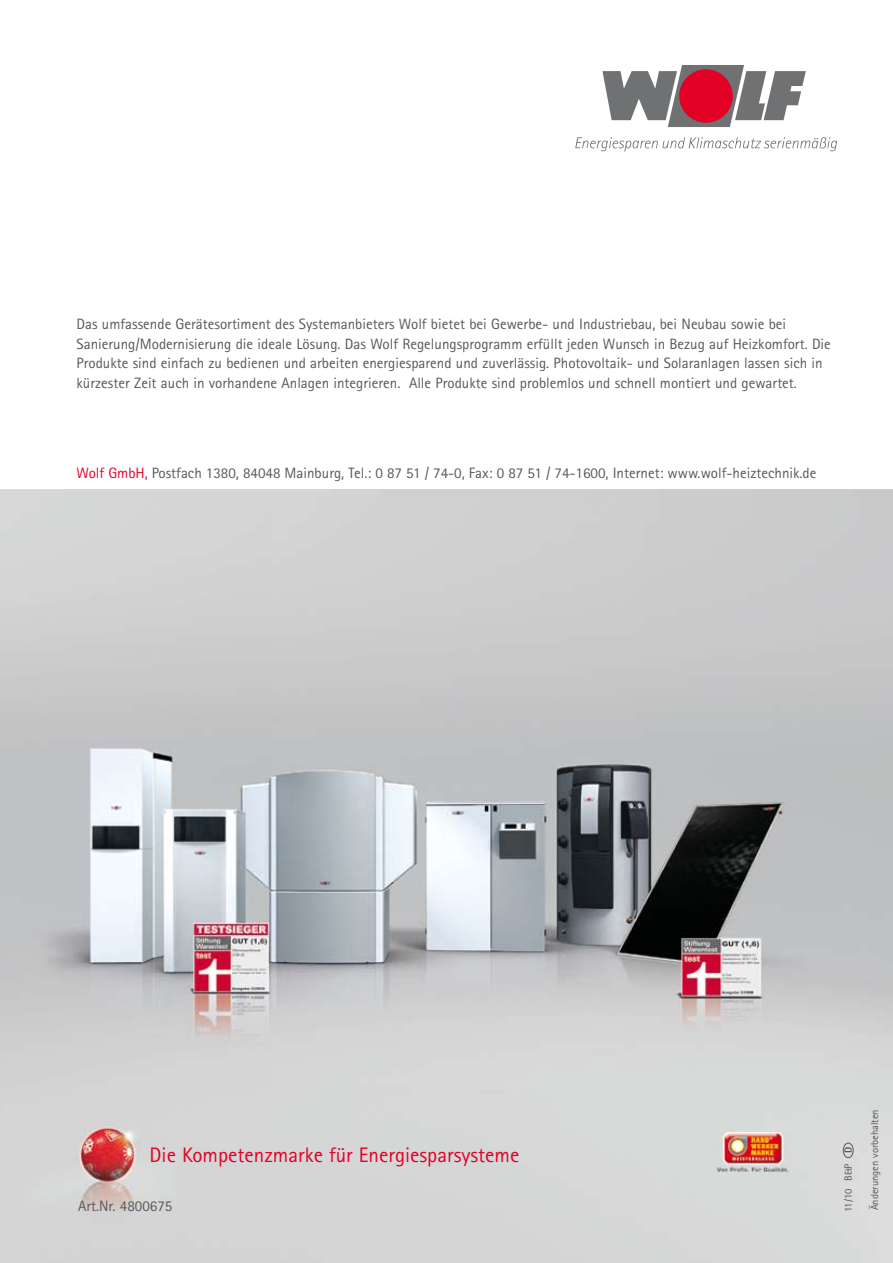
<style>
.page{position:relative;width:893px;height:1263px;background:#fff}
.page>*{position:absolute;margin:0;border:0;box-sizing:border-box;transform-origin:0 0}
.t1{font:21px "Rotis Sans Serif";color:#e20025}
.t2{font:15px/19.5px "Rotis Sans Serif";color:#58585a}
.t3{font:10.5px "Rotis Sans Serif";color:#58585a}
.t4{font:10.5px "Rotis Sans Serif 55";color:#58585a}
.s1{color:#e20025}
.s2{font-family:"Rotis Sans Serif Extra Bold 75"}
</style>
<div class="page">
<svg style="left:602px;top:65px;width:204px;height:62px"></svg>
<div style="left:679px;top:69px;width:54px;height:54px;background:#e20025;border-radius:50%"></div>
<svg style="left:575px;top:137px;width:262px;height:15px"></svg>
<img style="left:0;top:489px;width:893px;height:774px">
<img style="left:710px;top:1131px;width:85px;height:41px">
<div style="left:843px;top:1143px;width:11px;height:15px;border:1px solid #58585a;border-radius:50%"></div>
<p class="t2" style="left:77px;top:314px;width:756px">Das umfassende Gerätesortiment des Systemanbieters Wolf bietet bei Gewerbe- und Industriebau, bei Neubau sowie bei Sanierung/Modernisierung die ideale Lösung. Das Wolf Regelungs programm erfüllt jeden Wunsch in Bezug auf Heizkomfort. Die Produkte sind einfach zu bedienen und arbeiten energiesparend und zuverlässig. Photovoltaik- und Solaranlagen lassen sich in kürzester Zeit auch in vorhandene Anlagen integrieren. Alle Produkte sind problemlos und schnell montiert und gewartet.</p>
<p class="t2" style="left:77px;top:463px;width:741px"><span class="s1">Wolf GmbH,</span> Postfach 1380, 84048 Mainburg, Tel.: 0 87 51 / 74-0, Fax: 0 87 51 / 74-1600, Internet: www.wolf-heiztechnik.de</p>
<h1 class="t1" style="left:150px;top:1142px;width:371px">Die Kompetenzmarke für Energiesparsysteme</h1>
<p class="t2" style="left:78px;top:1195px;width:96px">Art.Nr. 4800675</p>
<p class="t4" style="left:842px;top:1212px;width:66px;rotate:-90deg">11/10 B&amp;P <span class="s2">D</span></p>
<p class="t3" style="left:868px;top:1210px;width:103px;rotate:-90deg">Änderungen vorbehalten</p>
</div>
